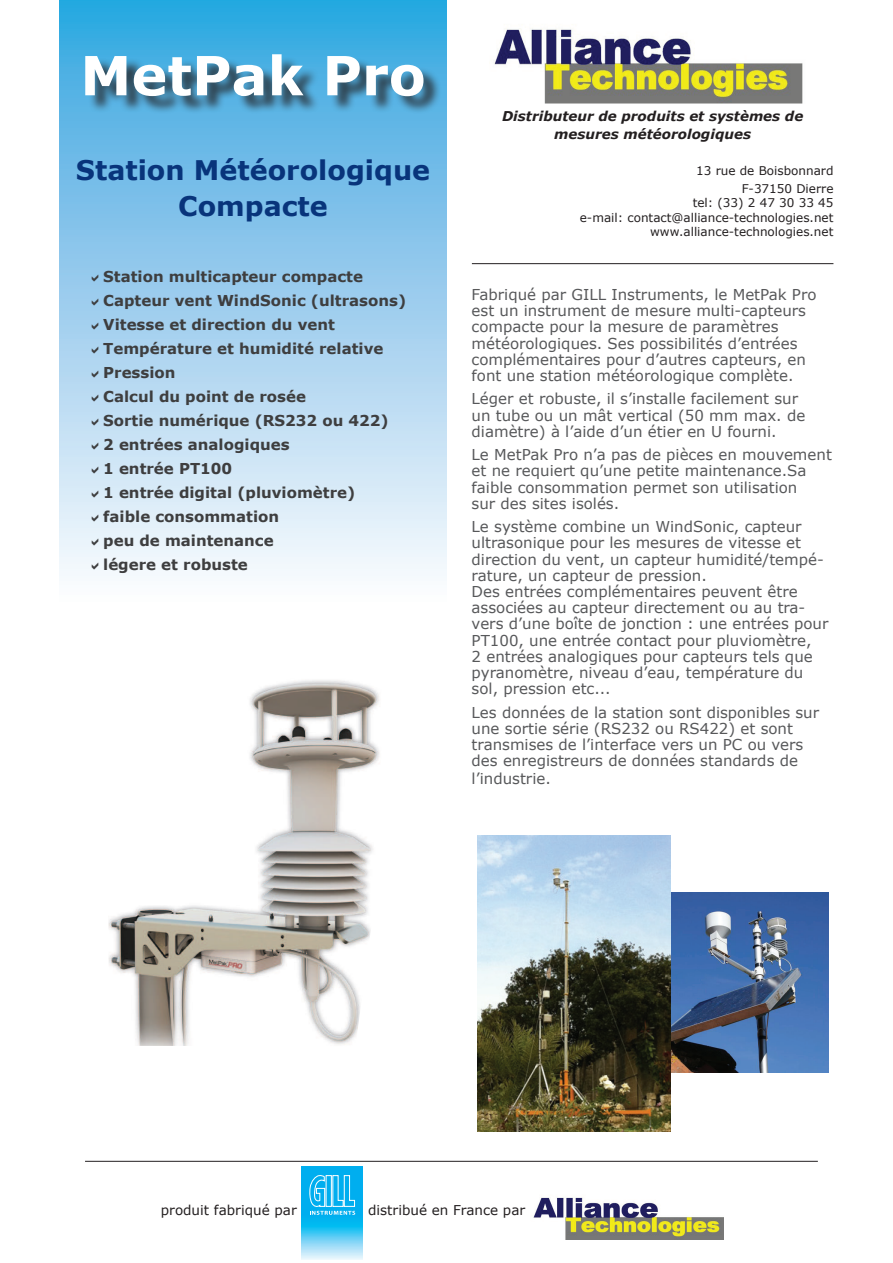
<style>
.page{position:relative;width:893px;height:1263px;background:#fff}
.page>*{position:absolute;margin:0;border:0;box-sizing:border-box;transform-origin:0 0}
.t1{font:700 54px "Verdana";color:#fff}
.t2{font:700 27px/36px "Verdana";color:#08347b;text-align:center}
.t3{font:15px/16.2px "Verdana";color:#57585a}
.t4{font:700 15px/24px "Verdana";color:#3e3e3f}
.t5{font:italic 700 13.5px/18px "Verdana";color:#231f20;text-align:center}
.t6{font:13.5px "Verdana";color:#231f20}
.t7{font:12px/14.4px "Verdana";color:#231f20;text-align:right}
</style>
<div class="page">
<svg style="left:60px;top:0;width:386px;height:576px"></svg>
<div style="left:88px;top:56px;width:354px;height:59px;background:#231f20;opacity:.75"></div>
<img style="left:670px;top:892px;width:158px;height:180px">
<img style="left:477px;top:836px;width:193px;height:295px">
<img style="left:494px;top:28px;width:309px;height:76px">
<hr style="left:472px;top:263px;width:361px;height:1px;background:#231f20">
<hr style="left:85px;top:1161px;width:733px;height:1px;background:#231f20">
<img style="left:533px;top:1197px;width:190px;height:43px">
<svg style="left:302px;top:1167px;width:61px;height:92px"></svg>
<svg style="left:309px;top:1175px;width:46px;height:40px"></svg>
<img style="left:108px;top:680px;width:272px;height:366px">
<div style="left:106px;top:780px;width:72px;height:46px;background:#fff"></div>
<svg style="left:92px;top:275px;width:7px;height:7px"></svg>
<svg style="left:92px;top:299px;width:7px;height:7px"></svg>
<svg style="left:92px;top:323px;width:7px;height:7px"></svg>
<svg style="left:92px;top:347px;width:7px;height:7px"></svg>
<svg style="left:92px;top:371px;width:7px;height:7px"></svg>
<svg style="left:92px;top:395px;width:7px;height:7px"></svg>
<svg style="left:92px;top:419px;width:7px;height:7px"></svg>
<svg style="left:92px;top:443px;width:7px;height:7px"></svg>
<svg style="left:92px;top:467px;width:7px;height:7px"></svg>
<svg style="left:92px;top:491px;width:7px;height:7px"></svg>
<svg style="left:92px;top:515px;width:7px;height:7px"></svg>
<svg style="left:92px;top:539px;width:7px;height:7px"></svg>
<svg style="left:92px;top:563px;width:7px;height:7px"></svg>
<h1 class="t1" style="left:80px;top:37px;width:347px">MetPak Pro</h1>
<h2 class="t2" style="left:76px;top:152px;width:356px">Station Météorologique<br>Compacte</h2>
<p class="t4" style="left:103px;top:265px;width:304px">Station multicapteur compacte<br>Capteur vent WindSonic (ultrasons)<br>Vitesse et direction du vent<br>Température et humidité relative<br>Pression<br>Calcul du point de rosée<br>Sortie numérique (RS232 ou 422)<br>2 entrées analogiques<br>1 entrée PT100<br>1 entrée digital (pluviomètre)<br>faible consommation<br>peu de maintenance<br>légere et robuste</p>
<p class="t5" style="left:502px;top:107px;width:303px">Distributeur de produits et systèmes de mesures météorologiques</p>
<p class="t7" style="left:696px;top:161px;width:139px;line-height:18px">13 rue de Boisbonnard<br>F-37150 Dierre</p>
<p class="t7" style="left:580px;top:196px;width:255px">tel: (33) 2 47 30 33 45<br>e-mail: contact@alliance-technologies.net www.alliance-technologies.net</p>
<p class="t3" style="left:472px;top:286px;width:346px">Fabriqué par GILL Instruments, le MetPak Pro est un instrument de mesure multi-capteurs compacte pour la mesure de paramètres météorologiques. Ses possibilités d’entrées complémentaires pour d’autres capteurs, en font une station météorologique complète.</p>
<p class="t3" style="left:472px;top:391px;width:335px">Léger et robuste, il s’installe facilement sur un tube ou un mât vertical (50 mm max. de diamètre) à l’aide d’un étier en U fourni.</p>
<p class="t3" style="left:472px;top:446px;width:362px">Le MetPak Pro n’a pas de pièces en mouvement et ne requiert qu’une petite maintenance.Sa faible consommation permet son utilisation<br>sur des sites isolés.</p>
<p class="t3" style="left:472px;top:518px;width:358px">Le système combine un WindSonic, capteur ultrasonique pour les mesures de vitesse et direction du vent, un capteur humidité/tempé&shy;rature, un capteur de pression.<br>Des entrées complémentaires peuvent être associées au capteur directement ou au tra&shy;vers d’une boîte de jonction : une entrées pour PT100, une entrée contact pour pluviomètre,<br>2 entrées analogiques pour capteurs tels que pyranomètre, niveau d’eau, température du sol, pression etc...</p>
<p class="t3" style="left:472px;top:704px;width:349px">Les données de la station sont disponibles sur une sortie série (RS232 ou RS422) et sont transmises de l’interface vers un PC ou vers des enregistreurs de données standards de</p>
<p class="t3" style="left:472px;top:770px;width:81px">l’industrie.</p>
<p class="t6" style="left:161px;top:1201px;width:137px">produit fabriqué par</p>
<p class="t6" style="left:368px;top:1201px;width:159px">distribué en France par</p>
</div>
